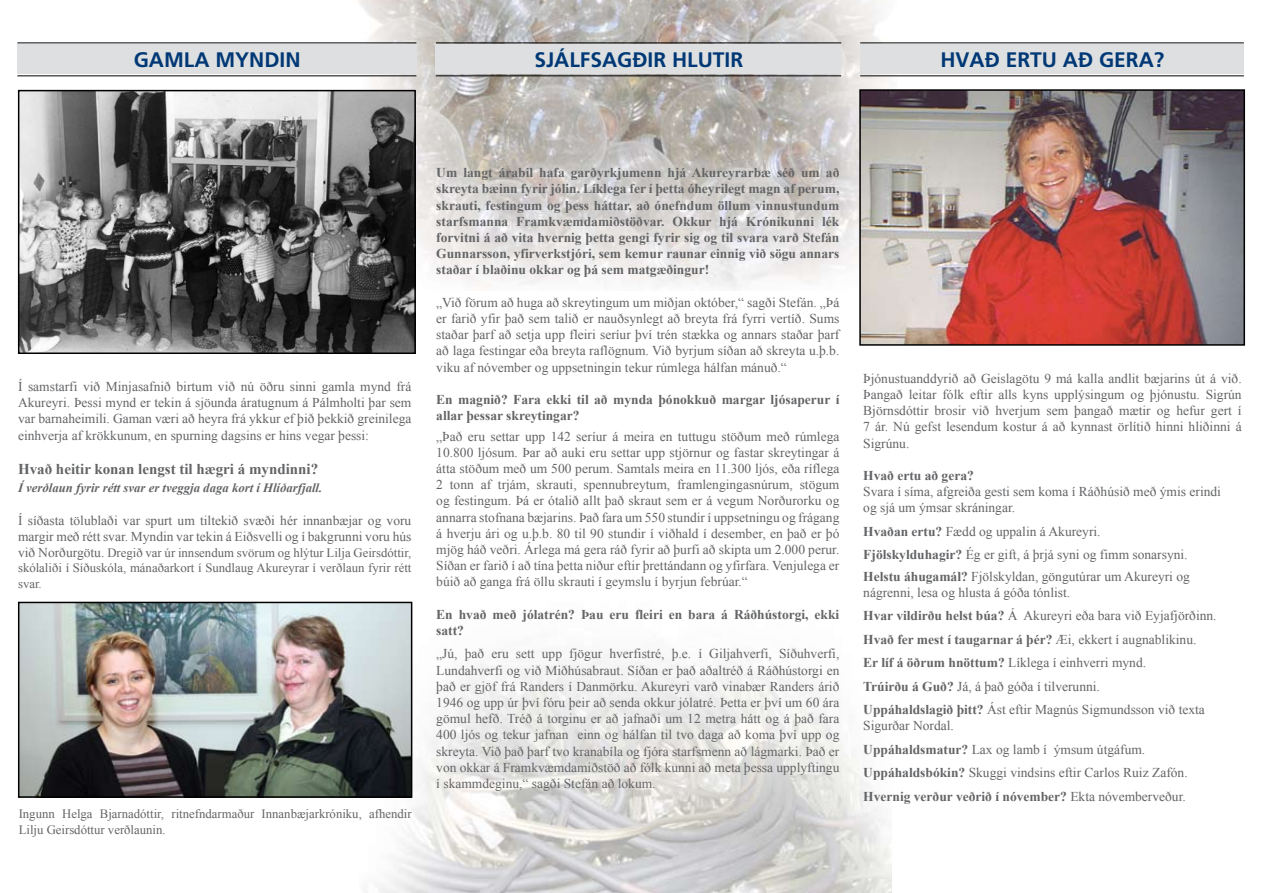
<style>
.page{position:relative;width:1263px;height:893px;background:#fff}
.page>*{position:absolute;margin:0;border:0;box-sizing:border-box;transform-origin:0 0}
.t1{font:700 21px "Frutiger";color:#003876}
.t2{font:700 15px "Times New Roman";color:#636466}
.t3{font:13.5px/16.2px "Times New Roman";color:#636466}
.t4{font:700 13.5px/16.2px "Times New Roman";color:#636466}
.t5{font:12.75px/15.3px "Times New Roman";color:#636466}
.t6{font:italic 700 12.75px "Times New Roman";color:#636466}
.s1{font-size:13.5px}
.s2{font-weight:700}
</style>
<div class="page">
<img style="left:337px;top:0;width:603px;height:289px">
<img style="left:359px;top:601px;width:532px;height:292px">
<img style="left:21px;top:605px;width:388px;height:190px">
<div style="left:18px;top:602px;width:394px;height:196px;border:2px solid #000"></div>
<img style="left:862px;top:92px;width:380px;height:251px">
<div style="left:859px;top:89px;width:386px;height:257px;border:2px solid #000"></div>
<img style="left:21px;top:93px;width:392px;height:258px">
<div style="left:18px;top:90px;width:398px;height:264px;border:2px solid #000"></div>
<div style="left:17px;top:45px;width:399px;height:29px;background:#dddfe0"></div>
<hr style="left:17px;top:43px;width:399px;height:1px;background:#000">
<hr style="left:17px;top:75px;width:399px;height:1px;background:#000">
<div style="left:860px;top:45px;width:384px;height:29px;background:#dddfe0"></div>
<hr style="left:860px;top:43px;width:384px;height:1px;background:#000">
<hr style="left:860px;top:75px;width:384px;height:1px;background:#000">
<div style="left:436px;top:45px;width:405px;height:29px;background:#dddfe0"></div>
<hr style="left:436px;top:43px;width:405px;height:1px;background:#000">
<hr style="left:436px;top:75px;width:405px;height:1px;background:#000">
<h1 class="t1" style="left:534px;top:48px;width:210px">SJÁLFSAGÐIR HLUTIR</h1>
<h1 class="t1" style="left:134px;top:48px;width:168px">GAMLA MYNDIN</h1>
<h1 class="t1" style="left:940px;top:48px;width:226px">HVAÐ ERTU AÐ GERA?</h1>
<p class="t3" style="left:18px;top:378px;width:395px;text-align:justify">Í samstarfi við Minjasafnið birtum við nú öðru sinni gamla mynd frá Akureyri. Þessi mynd er tekin á sjöunda áratugnum á Pálmholti þar sem var barnaheimili. Gaman væri að heyra frá ykkur ef þið þekkið greinilega einhverja af krökkunum, en spurning dagsins er hins vegar þessi:</p>
<p class="t2" style="left:18px;top:460px;width:302px">Hvað heitir konan lengst til hægri á myndinni?</p>
<p class="t6" style="left:18px;top:480px;width:306px">Í verðlaun fyrir rétt svar er tveggja daga kort í Hlíðarfjall.</p>
<p class="t3" style="left:18px;top:512px;width:395px">Í síðasta tölublaði var spurt um tiltekið svæði hér innanbæjar og voru margir með rétt svar. Myndin var tekin á Eiðsvelli og í bakgrunni voru hús</p>
<p class="t5" style="left:18px;top:545px;width:395px;text-align:justify"><span class="s1">við Norðurgötu.</span> Dregið var úr innsendum svörum og hlýtur Lilja Geirsdóttir, skólaliði í Síðuskóla, mánaðarkort í Sundlaug Akureyrar í verðlaun fyrir rétt svar.</p>
<p class="t5" style="left:19px;top:806px;width:394px">Ingunn Helga Bjarnadóttir, ritnefndarmaður Innanbæjarkróniku, afhendir<br>Lilju Geirsdóttur verðlaunin.</p>
<p class="t4" style="left:436px;top:164px;width:405px;text-align:justify">Um langt árabil hafa garðyrkjumenn hjá Akureyrarbæ séð um að skreyta bæinn fyrir jólin. Líklega fer í þetta óheyrilegt magn af perum, skrauti, festingum og þess háttar, að ónefndum öllum vinnustundum starfsmanna Framkvæmdamiðstöðvar. Okkur hjá Krónikunni lék forvitni á að vita hvernig þetta gengi fyrir sig og til svara varð Stefán Gunnarsson, yfirverkstjóri, sem kemur raunar einnig við sögu annars staðar í blaðinu okkar og þá sem matgæðingur!</p>
<p class="t3" style="left:436px;top:294px;width:405px;text-align:justify">„Við förum að huga að skreytingum um miðjan október,“ sagði Stefán. „Þá er farið yfir það sem talið er nauðsynlegt að breyta frá fyrri vertíð. Sums staðar þarf að setja upp fleiri seríur því trén stækka og annars staðar þarf að laga festingar eða breyta raflögnum. Við byrjum síðan að skreyta u.þ.b. viku af nóvember og uppsetningin tekur rúmlega hálfan mánuð.“</p>
<p class="t4" style="left:436px;top:391px;width:405px">En magnið? Fara ekki til að mynda þónokkuð margar ljósaperur í allar þessar skreytingar?</p>
<p class="t3" style="left:436px;top:428px;width:405px;text-align:justify">„Það eru settar upp 142 seríur á meira en tuttugu stöðum með rúmlega 10.800 ljósum. Þar að auki eru settar upp stjörnur og fastar skreytingar á átta stöðum með um 500 perum. Samtals meira en 11.300 ljós, eða ríflega 2 tonn af trjám, skrauti, spennubreytum, framlengingasnúrum, stögum og festingum. Þá er ótalið allt það skraut sem er á vegum Norðurorku og annarra stofnana bæjarins. Það fara um 550 stundir í uppsetningu og frágang á hverju ári og u.þ.b. 80 til 90 stundir í viðhald í desember, en það er þó mjög háð veðri. Árlega má gera ráð fyrir að þurfi að skipta um 2.000 perur.<br>Síðan er farið í að tína þetta niður eftir þrettándann og yfirfara. Venjulega er búið að ganga frá öllu skrauti í geymslu í byrjun febrúar.“</p>
<p class="t4" style="left:436px;top:606px;width:405px">En hvað með jólatrén? Þau eru fleiri en bara á Ráðhústorgi, ekki satt?</p>
<p class="t3" style="left:436px;top:645px;width:405px;text-align:justify">„Jú, það eru sett upp fjögur hverfistré, þ.e. í Giljahverfi, Síðuhverfi, Lundahverfi og við Miðhúsabraut. Síðan er það aðaltréð á Ráðhústorgi en það er gjöf frá Randers í Danmörku. Akureyri varð vinabær Randers árið 1946 og upp úr því fóru þeir að senda okkur jólatré. Þetta er því um 60 ára gömul hefð. Tréð á torginu er að jafnaði um 12 metra hátt og á það fara 400 ljós og tekur jafnan einn og hálfan til tvo daga að koma því upp og skreyta. Við það þarf tvo kranabíla og fjóra starfsmenn að lágmarki. Það er von okkar á Framkvæmdamiðstöð að fólk kunni að meta þessa upplyftingu í skammdeginu,“ sagði Stefán að lokum.</p>
<p class="t3" style="left:863px;top:370px;width:380px;text-align:justify">Þjónustuanddyrið að Geislagötu 9 má kalla andlit bæjarins út á við.<br>Þangað leitar fólk eftir alls kyns upplýsingum og þjónustu. Sigrún Björnsdóttir brosir við hverjum sem þangað mætir og hefur gert í 7 ár. Nú gefst lesendum kostur á að kynnast örlítið hinni hliðinni á Sigrúnu.</p>
<p class="t4" style="left:863px;top:467px;width:112px">Hvað ertu að gera?</p>
<p class="t3" style="left:863px;top:483px;width:359px">Svara í síma, afgreiða gesti sem koma í Ráðhúsið með ýmis erindi og sjá um ýmsar skráningar.</p>
<p class="t3" style="left:863px;top:519px;width:326px;line-height:23.4px"><span class="s2">Hvaðan ertu?</span> Fædd og uppalin á Akureyri.<br><span class="s2">Fjölskylduhagir?</span> Ég er gift, á þrjá syni og fimm sonarsyni.</p>
<p class="t3" style="left:863px;top:568px;width:328px"><span class="s2">Helstu áhugamál?</span> Fjölskyldan, göngutúrar um Akureyri og nágrenni, lesa og hlusta á góða tónlist.</p>
<p class="t3" style="left:863px;top:604px;width:355px;line-height:23.4px"><span class="s2">Hvar vildirðu helst búa?</span> Á Akureyri eða bara við Eyjafjörðinn.<br><span class="s2">Hvað fer mest í taugarnar á þér?</span> Æi, ekkert í augnablikinu.<br><span class="s2">Er líf á öðrum hnöttum?</span> Líklega í einhverri mynd.<br><span class="s2">Trúirðu á Guð?</span> Já, á það góða í tilverunni.<br><span class="s2">Uppáhaldslagið þitt?</span> Ást eftir Magnús Sigmundsson við texta</p>
<p class="t3" style="left:863px;top:714px;width:326px;line-height:23.4px">Sigurðar Nordal.<br><span class="s2">Uppáhaldsmatur?</span> Lax og lamb í ýmsum útgáfum.<br><span class="s2">Uppáhaldsbókin?</span> Skuggi vindsins eftir Carlos Ruiz Zafón.<br><span class="s2">Hvernig verður veðrið í nóvember?</span> Ekta nóvemberveður.</p>
</div>
